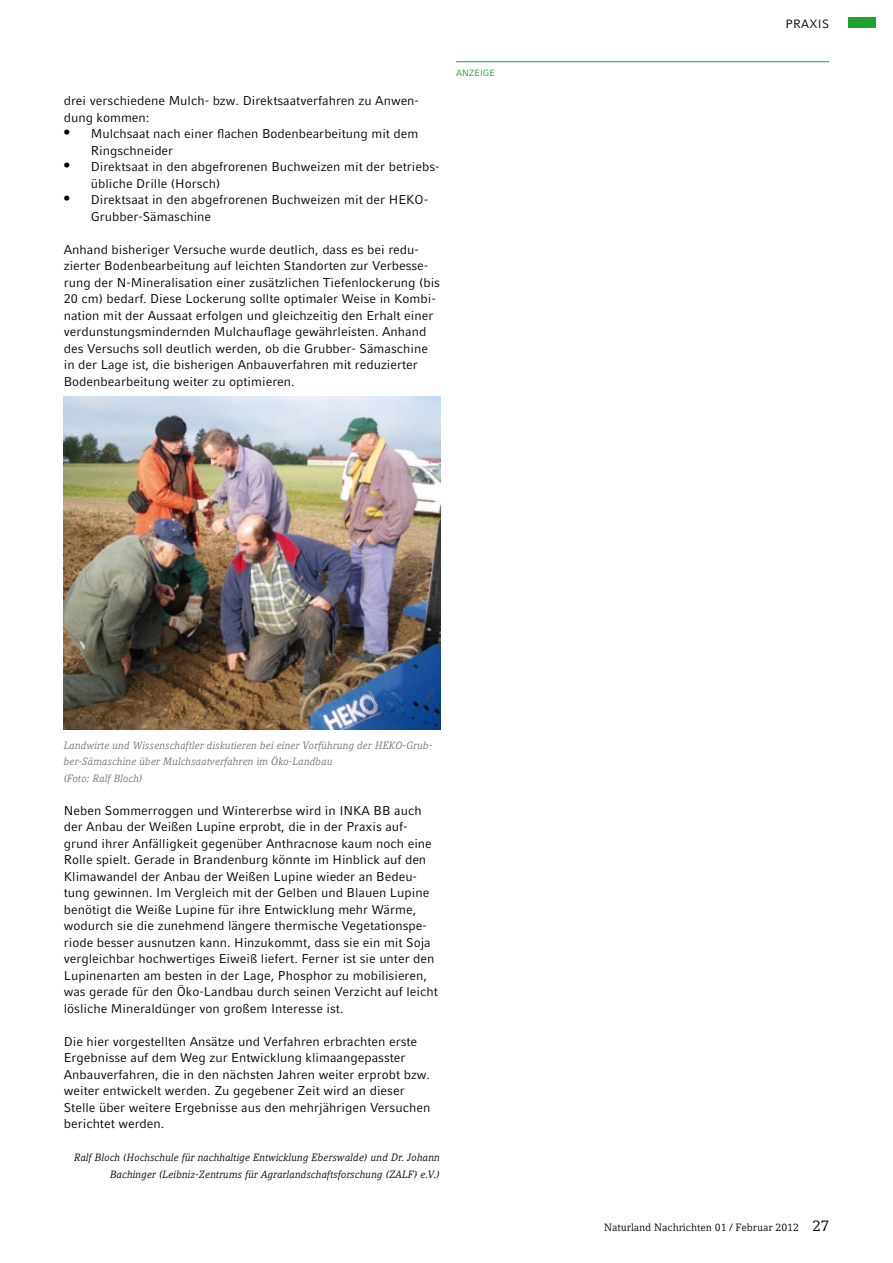
<style>
.page{position:relative;width:893px;height:1263px;background:#fff}
.page>*{position:absolute;margin:0;border:0;box-sizing:border-box;transform-origin:0 0}
.t1{font:12.75px/16.5px "Compatil Fact LT Pro";color:#000}
.t2{font:12px "Compatil Fact LT Pro";letter-spacing:.025em;color:#000}
.t3{font:italic 10.5px/16.5px "Compatil Letter LT Pro";color:#707172}
.t4{font:italic 10.5px/16.5px "Compatil Letter LT Pro";color:#000;text-align:right}
.t5{font:10.5px "Compatil Letter LT Pro";color:#000}
.t6{font:9px "Compatil Fact LT Pro";color:#1fa12e}
.s1{font-family:"Times";font-size:18px}
.s2{font-size:15px}
</style>
<div class="page">
<div style="left:848px;top:17px;width:28px;height:11px;background:#1fa12e"></div>
<img style="left:64px;top:397px;width:376px;height:332px">
<hr style="left:456px;top:61px;width:373px;height:1px;background:#1fa12e">
<p class="t1" style="left:64px;top:93px;width:357px">drei verschiedene Mulch- bzw. Direktsaatverfahren zu Anwen&shy;dung kommen:</p>
<p class="t1" style="left:91px;top:126px;width:329px;text-indent:-27px"><span class="s1">•</span> Mulchsaat nach einer flachen Bodenbearbeitung mit dem<br>Ringschneider</p>
<p class="t1" style="left:91px;top:159px;width:350px;text-indent:-27px"><span class="s1">•</span> Direktsaat in den abgefrorenen Buchweizen mit der betriebs&shy;übliche Drille (Horsch)</p>
<p class="t1" style="left:91px;top:192px;width:339px;text-indent:-27px"><span class="s1">•</span> Direktsaat in den abgefrorenen Buchweizen mit der HEKO-<br>Grubber-Sämaschine</p>
<p class="t1" style="left:64px;top:241px;width:378px">Anhand bisheriger Versuche wurde deutlich, dass es bei redu&shy;zierter Bodenbearbeitung auf leichten Standorten zur Verbesse&shy;rung der N-Mineralisation einer zusätzlichen Tiefenlockerung (bis 20 cm) bedarf. Diese Lockerung sollte optimaler Weise in Kombi&shy;nation mit der Aussaat erfolgen und gleichzeitig den Erhalt einer verdunstungsmindernden Mulchauflage gewährleisten. Anhand des Versuchs soll deutlich werden, ob die Grubber- Sämaschine in der Lage ist, die bisherigen Anbauverfahren mit reduzierter Bodenbearbeitung weiter zu optimieren.</p>
<p class="t6" style="left:456px;top:68px;width:40px">ANZEIGE</p>
<p class="t2" style="left:785px;top:17px;width:45px">PRAXIS</p>
<p class="t3" style="left:64px;top:737px;width:370px">Landwirte und Wissenschaftler diskutieren bei einer Vorführung der HEKO-Grub&shy;ber-Sämaschine über Mulchsaatverfahren im Öko-Landbau<br>(Foto: Ralf Bloch)</p>
<p class="t1" style="left:64px;top:802px;width:375px">Neben Sommerroggen und Wintererbse wird in INKA BB auch der Anbau der Weißen Lupine erprobt, die in der Praxis auf&shy;grund ihrer Anfälligkeit gegenüber Anthracnose kaum noch eine Rolle spielt. Gerade in Brandenburg könnte im Hinblick auf den Klimawandel der Anbau der Weißen Lupine wieder an Bedeu&shy;tung gewinnen. Im Vergleich mit der Gelben und Blauen Lupine benötigt die Weiße Lupine für ihre Entwicklung mehr Wärme, wodurch sie die zunehmend längere thermische Vegetationspe&shy;riode besser ausnutzen kann. Hinzukommt, dass sie ein mit Soja vergleichbar hochwertiges Eiweiß liefert. Ferner ist sie unter den Lupinenarten am besten in der Lage, Phosphor zu mobilisieren, was gerade für den Öko-Landbau durch seinen Verzicht auf leicht lösliche Mineraldünger von großem Interesse ist.</p>
<p class="t1" style="left:64px;top:1033px;width:368px">Die hier vorgestellten Ansätze und Verfahren erbrachten erste Ergebnisse auf dem Weg zur Entwicklung klimaangepasster Anbauverfahren, die in den nächsten Jahren weiter erprobt bzw. weiter entwickelt werden. Zu gegebener Zeit wird an dieser Stelle über weitere Ergebnisse aus den mehrjährigen Versuchen berichtet werden.</p>
<p class="t4" style="left:74px;top:1149px;width:368px">Ralf Bloch (Hochschule für nachhaltige Entwicklung Eberswalde) und Dr. Johann<br>Bachinger (Leibniz-Zentrums für Agrarlandschaftsforschung (ZALF) e.V.)</p>
<p class="t5" style="left:604px;top:1221px;width:227px">Naturland Nachrichten 01 / Februar 2012 <span class="s2">27</span></p>
</div>
